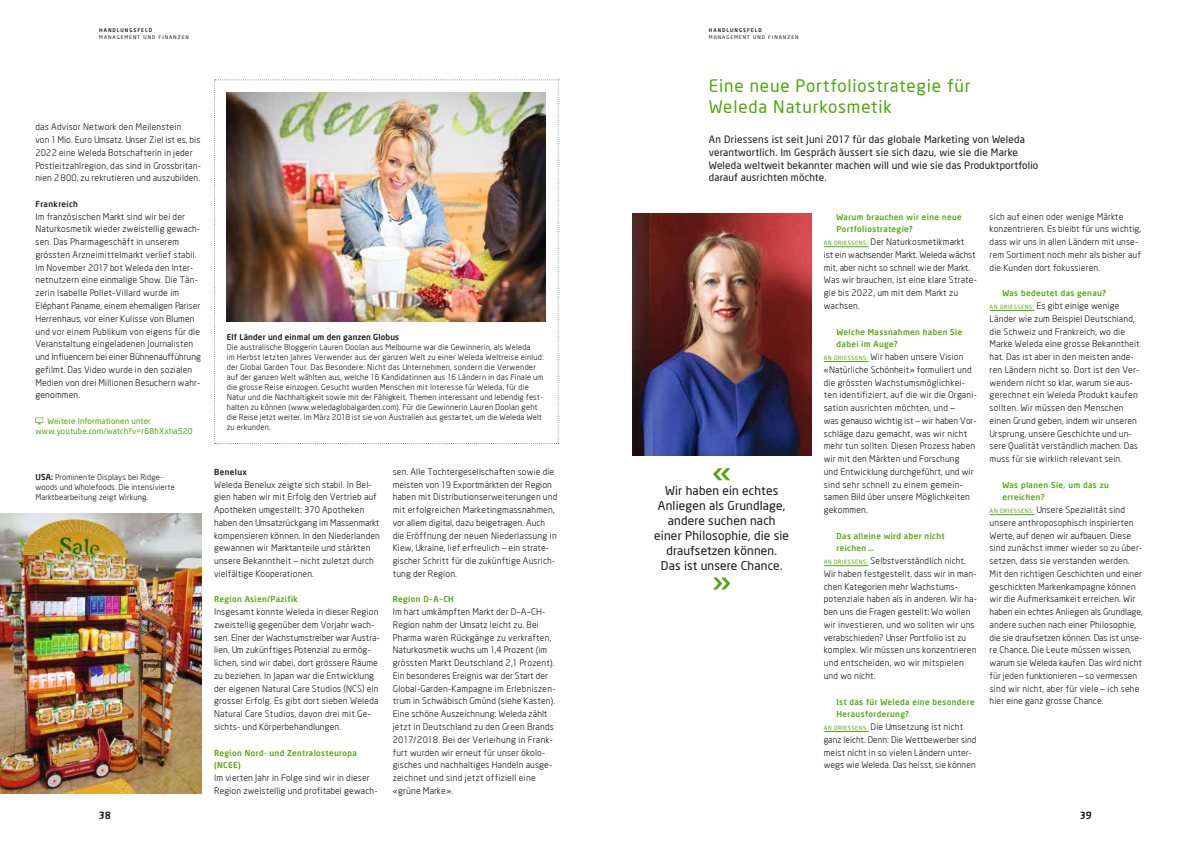
<style>
.page{position:relative;width:1191px;height:842px;background:#fff}
.page>*{position:absolute;margin:0;border:0;box-sizing:border-box;transform-origin:0 0}
.t1{font:500 17px/20.4px "Neo Sans Weleda";letter-spacing:.05em;color:#52a60e}
.t2{font:500 12px/15px "Neo Sans Weleda";letter-spacing:.015em;color:#151616;text-align:center}
.t3{font:500 10px/12.8px "Neo Sans Weleda";letter-spacing:.02em;color:#151616}
.t4{font:9.5px "New Weleda";color:#151616}
.t5{font:9px/12.8px "Neo Sans Weleda";letter-spacing:.015em;color:#151616}
.t6{font:8px/10px "Neo Sans Weleda";letter-spacing:.02em;color:#151616}
.t7{font:700 8px/12.8px "Neo Sans Weleda";letter-spacing:.05em;color:#52a60e}
.t8{font:500 8px/10px "Neo Sans Weleda";letter-spacing:.02em;color:#52a60e}
.t9{font:700 8px "Neo Sans Weleda";letter-spacing:.02em;color:#151616}
.t10{font:700 8px "Neo Sans Weleda";letter-spacing:.05em;color:#151616}
.t11{font:500 5px "Neo Sans Weleda";letter-spacing:.2em;color:#151616}
.t12{font:700 5px "Neo Sans Weleda";letter-spacing:.2em;color:#151616}
.s1{font-weight:700}
.s2{font-weight:500;font-size:5.8px;color:#52a60e}
</style>
<div class="page">
<svg style="left:214px;top:79px;width:345px;height:365px"></svg>
<img style="left:0;top:513px;width:201px;height:281px">
<img style="left:227px;top:92px;width:319px;height:230px">
<img style="left:632px;top:213px;width:179px;height:242px">
<hr style="left:823px;top:247px;width:45px;height:1px;background:#52a60e">
<hr style="left:823px;top:361px;width:45px;height:1px;background:#52a60e">
<hr style="left:823px;top:565px;width:45px;height:1px;background:#52a60e">
<hr style="left:823px;top:731px;width:45px;height:1px;background:#52a60e">
<hr style="left:989px;top:310px;width:45px;height:1px;background:#52a60e">
<hr style="left:989px;top:514px;width:45px;height:1px;background:#52a60e">
<svg style="left:35px;top:418px;width:8px;height:6px"></svg>
<svg style="left:713px;top:468px;width:17px;height:12px"></svg>
<svg style="left:713px;top:577px;width:17px;height:12px"></svg>
<p class="t12" style="left:99px;top:27px;width:54px">HANDLUNGSFELD</p>
<p class="t11" style="left:99px;top:34px;width:91px">MANAGEMENT UND FINANZEN</p>
<p class="t5" style="left:35px;top:121px;width:167px">das Advisor Network den Meilenstein<br>von 1 Mio. Euro Umsatz. Unser Ziel ist es, bis 2022 eine Weleda Botschafterin in jeder Postleitzahlregion, das sind in Grossbritan&shy;nien 2 800, zu rekrutieren und auszubilden.</p>
<p class="t10" style="left:35px;top:199px;width:44px">Frankreich</p>
<p class="t5" style="left:35px;top:210px;width:167px">Im französischen Markt sind wir bei der Naturkosmetik wieder zweistellig gewach&shy;sen. Das Pharmageschäft in unserem grössten Arzneimittelmarkt verlief stabil.<br>Im November 2017 bot Weleda den Inter&shy;netnutzern eine einmalige Show. Die Tän&shy;zerin Isabelle Pollet-Villard wurde im Eléphant Paname, einem ehemaligen Pariser Herrenhaus, vor einer Kulisse von Blumen und vor einem Publikum von eigens für die Veranstaltung eingeladenen Journalisten und Influencern bei einer Bühnenaufführung gefilmt. Das Video wurde in den sozialen Medien von drei Millionen Besuchern wahr&shy;genommen.</p>
<p class="t8" style="left:35px;top:416px;width:159px;text-indent:12px">Weitere Informationen unter www.youtube.com/watch?v=r68hXxha520</p>
<p class="t6" style="left:35px;top:472px;width:141px"><span class="s1">USA:</span> Prominente Displays bei Ridge&shy;woods und Wholefoods. Die intensivierte<br>Marktbearbeitung zeigt Wirkung.</p>
<p class="t9" style="left:227px;top:332px;width:174px">Elf Länder und einmal um den ganzen Globus</p>
<p class="t6" style="left:227px;top:342px;width:318px">Die australische Bloggerin Lauren Doolan aus Melbourne war die Gewinnerin, als Weleda<br>im Herbst letzten Jahres Verwender aus der ganzen Welt zu einer Weleda Weltreise einlud: der Global Garden Tour. Das Besondere: Nicht das Unternehmen, sondern die Verwender auf der ganzen Welt wählten aus, welche 16 Kandidatinnen aus 16 Ländern in das Finale um die grosse Reise einzogen. Gesucht wurden Menschen mit Interesse für Weleda, für die Natur und die Nachhaltigkeit sowie mit der Fähigkeit, Themen interessant und lebendig fest&shy;halten zu können (www.weledaglobalgarden.com). Für die Gewinnerin Lauren Doolan geht die Reise jetzt weiter. Im März 2018 ist sie von Australien aus gestartet, um die Weleda Welt zu erkunden.</p>
<p class="t10" style="left:214px;top:467px;width:34px">Benelux</p>
<p class="t5" style="left:214px;top:478px;width:167px">Weleda Benelux zeigte sich stabil. In Bel&shy;gien haben wir mit Erfolg den Vertrieb auf Apotheken umgestellt: 370 Apotheken haben den Umsatzrückgang im Massenmarkt kompensieren können. In den Niederlanden gewannen wir Marktanteile und stärkten unsere Bekanntheit – nicht zuletzt durch vielfältige Kooperationen.</p>
<p class="t7" style="left:214px;top:593px;width:85px">Region Asien/Pazifik</p>
<p class="t5" style="left:214px;top:605px;width:167px">Insgesamt konnte Weleda in dieser Region zweistellig gegenüber dem Vorjahr wach&shy;sen. Einer der Wachstumstreiber war Austra&shy;lien. Um zukünftiges Potenzial zu ermög&shy;lichen, sind wir dabei, dort grössere Räume zu beziehen. In Japan war die Entwicklung der eigenen Natural Care Studios (NCS) ein grosser Erfolg. Es gibt dort sieben Weleda Natural Care Studios, davon drei mit Ge&shy;sichts- und Körperbehandlungen.</p>
<p class="t7" style="left:214px;top:746px;width:144px">Region Nord- und Zentralosteuropa (NCEE)</p>
<p class="t5" style="left:214px;top:771px;width:165px">Im vierten Jahr in Folge sind wir in dieser<br>Region zweistellig und profitabel gewach-</p>
<p class="t5" style="left:393px;top:465px;width:166px">sen. Alle Tochtergesellschaften sowie die meisten von 19 Exportmärkten der Region haben mit Distributionserweiterungen und mit erfolgreichen Marketingmassnahmen, vor allem digital, dazu beigetragen. Auch die Eröffnung der neuen Niederlassung in Kiew, Ukraine, lief erfreulich – ein strate&shy;gischer Schritt für die zukünftige Ausrich&shy;tung der Region.</p>
<p class="t7" style="left:393px;top:593px;width:63px">Region D–A–CH</p>
<p class="t5" style="left:393px;top:605px;width:164px">Im hart umkämpften Markt der D–A–CH-Region nahm der Umsatz leicht zu. Bei Pharma waren Rückgänge zu verkraften, Naturkosmetik wuchs um 1,4 Prozent (im grössten Markt Deutschland 2,1 Prozent).<br>Ein besonderes Ereignis war der Start der Global-Garden-Kampagne im Erlebniszen&shy;trum in Schwäbisch Gmünd (siehe Kasten).<br>Eine schöne Auszeichnung: Weleda zählt jetzt in Deutschland zu den Green Brands 2017/2018. Bei der Verleihung in Frank&shy;furt wurden wir erneut für unser ökolo&shy;gisches und nachhaltiges Handeln ausge&shy;zeichnet und sind jetzt offiziell eine «grüne Marke».</p>
<p class="t12" style="left:709px;top:27px;width:54px">HANDLUNGSFELD</p>
<p class="t11" style="left:709px;top:34px;width:91px">MANAGEMENT UND FINANZEN</p>
<h1 class="t1" style="left:709px;top:75px;width:263px">Eine neue Portfoliostrategie für<br>Weleda Naturkosmetik</h1>
<p class="t3" style="left:709px;top:133px;width:331px">An Driessens ist seit Juni 2017 für das globale Marketing von Weleda verantwortlich. Im Gespräch äussert sie sich dazu, wie sie die Marke Weleda weltweit bekannter machen will und wie sie das Produktportfolio darauf ausrichten möchte.</p>
<p class="t7" style="left:836px;top:210px;width:127px">Warum brauchen wir eine neue<br>Portfoliostrategie?</p>
<p class="t5" style="left:823px;top:235px;width:155px"><span class="s2">AN DRIESSENS:</span> Der Naturkosmetikmarkt<br>ist ein wachsender Markt. Weleda wächst mit, aber nicht so schnell wie der Markt.<br>Was wir brauchen, ist eine klare Strate&shy;gie bis 2022, um mit dem Markt zu wachsen.</p>
<p class="t7" style="left:836px;top:325px;width:127px">Welche Massnahmen haben Sie dabei im Auge?</p>
<p class="t5" style="left:823px;top:350px;width:154px"><span class="s2">AN DRIESSENS:</span> Wir haben unsere Vision «Natürliche Schönheit» formuliert und die grössten Wachstumsmöglichkei&shy;ten identifiziert, auf die wir die Organi&shy;sation ausrichten möchten, und –<br>was genauso wichtig ist – wir haben Vor&shy;schläge dazu gemacht, was wir nicht mehr tun sollten. Diesen Prozess haben wir mit den Märkten und Forschung und Entwicklung durchgeführt, und wir sind sehr schnell zu einem gemein&shy;samen Bild über unsere Möglichkeiten gekommen.</p>
<p class="t7" style="left:836px;top:529px;width:110px">Das alleine wird aber nicht reichen …</p>
<p class="t5" style="left:823px;top:554px;width:155px"><span class="s2">AN DRIESSENS:</span> Selbstverständlich nicht.<br>Wir haben festgestellt, dass wir in man&shy;chen Kategorien mehr Wachstums&shy;potenziale haben als in anderen. Wir ha&shy;ben uns die Fragen gestellt: Wo wollen wir investieren, und wo sollten wir uns verabschieden? Unser Portfolio ist zu komplex. Wir müssen uns konzentrieren und entscheiden, wo wir mitspielen und wo nicht.</p>
<p class="t7" style="left:836px;top:695px;width:140px">Ist das für Weleda eine besondere<br>Herausforderung?</p>
<p class="t5" style="left:823px;top:720px;width:154px"><span class="s2">AN DRIESSENS:</span> Die Umsetzung ist nicht ganz leicht. Denn: Die Wettbewerber sind meist nicht in so vielen Ländern unter&shy;wegs wie Weleda. Das heisst, sie können</p>
<p class="t5" style="left:989px;top:210px;width:153px">sich auf einen oder wenige Märkte konzentrieren. Es bleibt für uns wichtig, dass wir uns in allen Ländern mit unse&shy;rem Sortiment noch mehr als bisher auf die Kunden dort fokussieren.</p>
<p class="t7" style="left:1002px;top:287px;width:105px">Was bedeutet das genau?</p>
<p class="t5" style="left:989px;top:299px;width:152px"><span class="s2">AN DRIESSENS:</span> Es gibt einige wenige Länder wie zum Beispiel Deutschland, die Schweiz und Frankreich, wo die Marke Weleda eine grosse Bekanntheit hat. Das ist aber in den meisten ande&shy;ren Ländern nicht so. Dort ist den Ver&shy;wendern nicht so klar, warum sie aus&shy;gerechnet ein Weleda Produkt kaufen sollten. Wir müssen den Menschen einen Grund geben, indem wir unseren Ursprung, unsere Geschichte und un&shy;sere Qualität verständlich machen. Das muss für sie wirklich relevant sein.</p>
<p class="t7" style="left:1002px;top:478px;width:108px">Was planen Sie, um das zu erreichen?</p>
<p class="t5" style="left:989px;top:503px;width:155px"><span class="s2">AN DRIESSENS:</span> Unsere Spezialität sind unsere anthroposophisch inspirierten Werte, auf denen wir aufbauen. Diese sind zunächst immer wieder so zu über&shy;setzen, dass sie verstanden werden.<br>Mit den richtigen Geschichten und einer geschickten Markenkampagne können wir die Aufmerksamkeit erreichen. Wir haben ein echtes Anliegen als Grundlage, andere suchen nach einer Philosophie, die sie draufsetzen können. Das ist unse&shy;re Chance. Die Leute müssen wissen, warum sie Weleda kaufen. Das wird nicht für jeden funktionieren – so vermessen sind wir nicht, aber für viele – ich sehe hier eine ganz grosse Chance.</p>
<h2 class="t2" style="left:654px;top:483px;width:136px">Wir haben ein echtes<br>Anliegen als Grundlage, andere suchen nach einer Philosophie, die sie draufsetzen können.<br>Das ist unsere Chance.</h2>
<p class="t4" style="left:99px;top:810px;width:13px">38</p>
<p class="t4" style="left:1080px;top:810px;width:13px">39</p>
</div>
